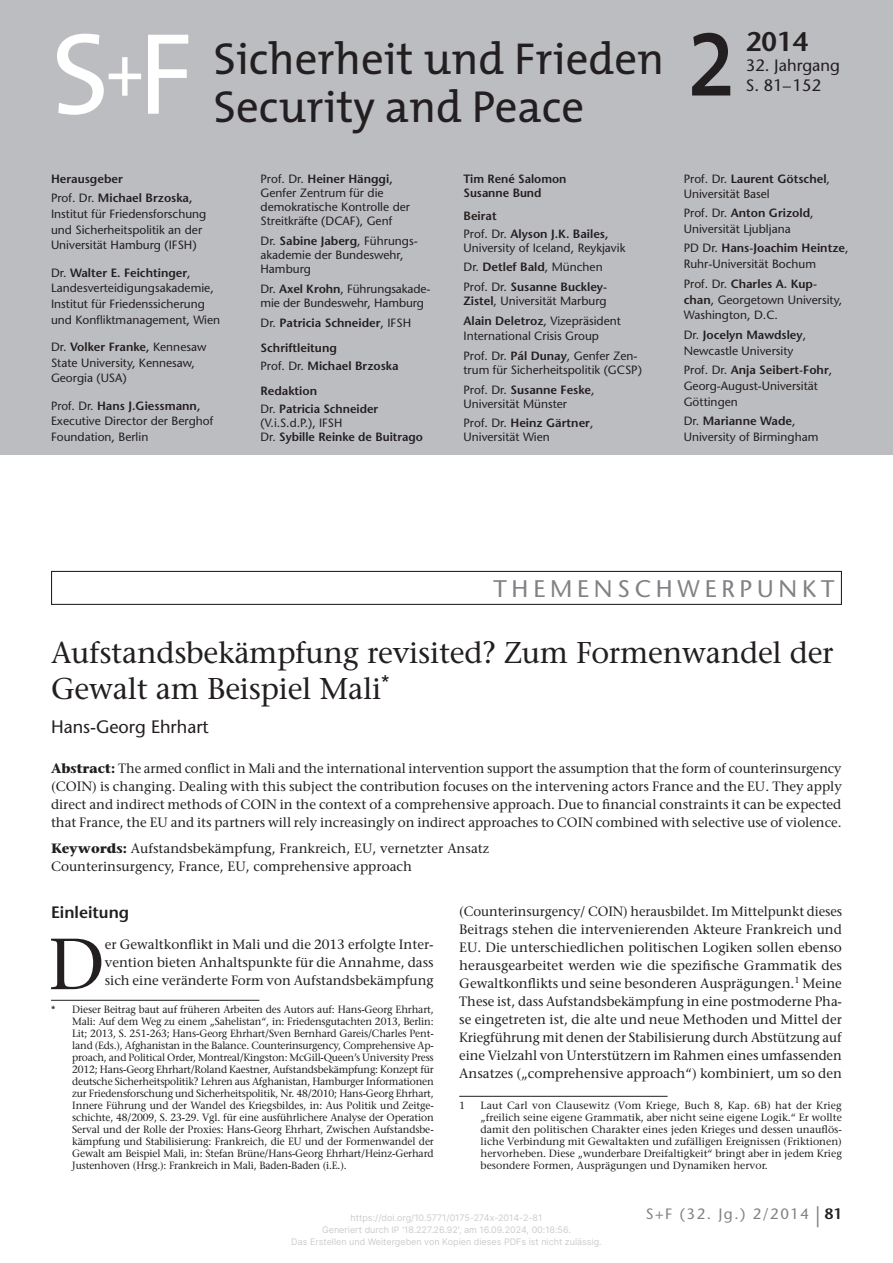
<style>
.page{position:relative;width:893px;height:1263px;background:#fff}
.page>*{position:absolute;margin:0;border:0;box-sizing:border-box;transform-origin:0 0}
.t1{font:120px "The Mix";color:#231f20;scale:.84 1}
.t2{font:117px "The Mix";color:#fff}
.t3{font:500 72.15px "Stone Serif Std";color:#231f20}
.t4{font:45px/48px "The Mix";color:#231f20}
.t5{font:500 30px/36px "Stone Serif Std";letter-spacing:-.01em;color:#231f20}
.t6{font:600 27px "Stone Sans";color:#231f20}
.t7{font:24px "Stone Sans";letter-spacing:.2em;color:#808285}
.t8{font:18px "Stone Sans";color:#231f20}
.t9{font:16.5px/19.8px "Stone Sans";color:#231f20}
.t10{font:600 16.5px "Stone Sans Std";color:#231f20}
.t11{font:15px "Stone Sans";letter-spacing:.1em;color:#808285}
.t12{font:500 13.5px/18px "Stone Serif Std";color:#231f20;text-align:justify}
.t13{font:12px/15.6px "Stone Sans";color:#231f20}
.t14{font:600 12px/24.6px "Stone Sans";color:#231f20}
.t15{font:500 10.5px/12px "Stone Serif Std";letter-spacing:-.005em;color:#231f20;text-align:justify}
.t16{font:9px/12px "Inter";color:#ccc;text-align:center}
.s1{font-weight:400}
.s2{font-weight:600}
.s3{font-family:"Stone Sans Std";font-weight:500}
.s4{font-weight:700}
.s5{font-size:21px}
.s6{font-weight:600;color:#231f20}
</style>
<div class="page">
<div style="left:0;top:0;width:893px;height:455px;background:#bcbdc0"></div>
<div style="left:51px;top:571px;width:791px;height:34px;border:1px solid #231f20"></div>
<hr style="left:51px;top:1000px;width:208px;height:1px;background:#231f20">
<hr style="left:459px;top:1096px;width:209px;height:1px;background:#231f20">
<h2 class="t2" style="left:51px;top:-1px;width:143px">S<sup>+</sup>F</h2>
<h3 class="t4" style="left:213px;top:35px;width:452px">Sicherheit und Frieden<br>Security and Peace</h3>
<h3 class="t6" style="left:746px;top:25px;width:63px">2014</h3>
<h1 class="t1" style="left:687px;top:-22px;width:59px">2</h1>
<h3 class="t9" style="left:746px;top:55px;width:96px">32. Jahrgang<br>S. 81–152</h3>
<p class="t14" style="left:51px;top:169px;width:143px;line-height:19.8px">Herausgeber<br><span class="s1">Prof. Dr.</span> Michael Brzoska,</p>
<p class="t13" style="left:51px;top:206px;width:157px">Institut für Friedensforschung und Sicherheitspolitik an der<br>Universität Hamburg (IFSH)</p>
<p class="t13" style="left:51px;top:265px;width:171px">Dr. <span class="s2">Walter E. Feichtinger</span>,<br>Landesverteidigungsakademie,<br>Institut für Friedenssicherung und Konfliktmanagement, Wien</p>
<p class="t13" style="left:51px;top:339px;width:157px">Dr. <span class="s2">Volker Franke,</span> Kennesaw<br>State University, Kennesaw,<br>Georgia (USA)</p>
<p class="t13" style="left:51px;top:398px;width:164px">Prof. Dr. <span class="s2">Hans J.Giessmann,<br></span>Executive Director der Berghof<br>Foundation, Berlin</p>
<p class="t13" style="left:261px;top:171px;width:151px;line-height:14px">Prof. Dr. <span class="s2">Heiner Hänggi,<br></span>Genfer Zentrum für die demokratische Kontrolle der<br>Streitkräfte (DCAF), Genf</p>
<p class="t13" style="left:261px;top:234px;width:159px;line-height:14px">Dr. <span class="s2">Sabine Jaberg</span>, Führungs&shy;akademie der Bundeswehr,<br>Hamburg</p>
<p class="t13" style="left:261px;top:282px;width:171px;line-height:14px">Dr. <span class="s2">Axel Krohn</span>, Führungsakade&shy;mie der Bundeswehr, Hamburg</p>
<p class="t14" style="left:261px;top:311px;width:152px"><span class="s1">Dr.</span> Patricia Schneider<span class="s1">, IFSH<br></span>Schriftleitung</p>
<p class="t14" style="left:261px;top:354px;width:139px"><span class="s1">Prof. Dr.</span> Michael Brzoska<br>Redaktion</p>
<p class="t14" style="left:260px;top:402px;width:164px;line-height:14px"><span class="s1">Dr.</span> Patricia Schneider<br><span class="s1">(V.i.S.d. P.), IFSH<br>Dr.</span> Sybille Reinke de Buitrago</p>
<p class="t14" style="left:463px;top:171px;width:105px;line-height:14.1px">Tim René Salomon<br>Susanne Bund</p>
<p class="t14" style="left:463px;top:207px;width:146px;line-height:18.3px">Beirat<br><span class="s1">Prof. Dr.</span> Alyson J.K. Bailes,</p>
<p class="t13" style="left:463px;top:238px;width:163px;line-height:19.6px">University of Iceland, Reykjavik<br>Dr. <span class="s2">Detlef Bald</span>, München<br>Prof. Dr. <span class="s2">Susanne Buckley-</span></p>
<p class="t13" style="left:463px;top:291px;width:159px;line-height:20px"><span class="s2">Zistel</span>, Universität Marburg<br><span class="s2">Alain Deletroz</span>, Vizepräsident</p>
<p class="t13" style="left:463px;top:325px;width:175px;line-height:20px">International Crisis Group<br>Prof. Dr. <span class="s2">Pál Dunay</span>, Genfer Zen-</p>
<p class="t13" style="left:463px;top:359px;width:180px;line-height:20px">trum für Sicherheitspolitik (GCSP)<br>Prof. Dr. <span class="s2">Susanne Feske</span>,</p>
<p class="t13" style="left:463px;top:394px;width:131px;line-height:19.2px">Universität Münster<br>Prof. Dr. <span class="s2">Heinz Gärtner</span>,</p>
<p class="t13" style="left:463px;top:429px;width:88px">Universität Wien</p>
<p class="t13" style="left:684px;top:171px;width:148px">Prof. Dr. <span class="s2">Laurent Götschel</span>,<br>Universität Basel</p>
<p class="t13" style="left:684px;top:205px;width:131px">Prof. Dr. <span class="s2">Anton Grizold</span>,<br>Universität Ljubljana</p>
<p class="t13" style="left:684px;top:240px;width:166px">PD Dr. <span class="s2">Hans-Joachim Heintze</span>,<br>Ruhr-Universität Bochum</p>
<p class="t13" style="left:684px;top:275px;width:160px">Prof. Dr. <span class="s2">Charles A. Kup&shy;chan</span>, Georgetown University,<br>Washington, D.C.</p>
<p class="t13" style="left:684px;top:327px;width:124px">Dr. <span class="s2">Jocelyn Mawdsley</span>,<br>Newcastle University</p>
<p class="t13" style="left:684px;top:362px;width:150px">Prof. Dr. <span class="s2">Anja Seibert-Fohr</span>,<br>Georg-August-Universität<br>Göttingen</p>
<p class="t13" style="left:684px;top:413px;width:136px">Dr. <span class="s2">Marianne Wade</span>,<br>University of Birmingham</p>
<h3 class="t7" style="left:493px;top:574px;width:342px">THEMENSCHWERPUNKT</h3>
<h3 class="t5" style="left:51px;top:635px;width:784px">Aufstandsbekämpfung revisited? Zum Formenwandel der<br>Gewalt am Beispiel Mali<sup>*</sup></h3>
<h3 class="t8" style="left:51px;top:716px;width:159px">Hans-Georg <span class="s3">Ehrhart</span></h3>
<p class="t12" style="left:51px;top:759px;width:792px"><span class="s4">Abstract:</span> The armed conflict in Mali and the international intervention support the assumption that the form of counterinsurgency (COIN) is changing. Dealing with this subject the contribution focuses on the intervening actors France and the EU. They apply direct and indirect methods of COIN in the context of a comprehensive approach. Due to financial constraints it can be expected that France, the EU and its partners will rely increasingly on indirect approaches to COIN combined with selective use of violence.</p>
<p class="t12" style="left:51px;top:839px;width:440px"><span class="s4">Keywords:</span> Aufstandsbekämpfung, Frankreich, EU, vernetzter Ansatz<br>Counterinsurgency, France, EU, comprehensive approach</p>
<h3 class="t10" style="left:51px;top:902px;width:80px">Einleitung</h3>
<h3 class="t3" style="left:48px;top:921px;width:58px">D</h3>
<p class="t12" style="left:105px;top:935px;width:330px">er Gewaltkonflikt in Mali und die 2013 erfolgte Inter&shy;vention bieten Anhaltspunkte für die Annahme, dass sich eine veränderte Form von Aufstandsbekämpfung</p>
<p class="t12" style="left:459px;top:902px;width:384px">(Counterinsurgency/ COIN) herausbildet. Im Mittelpunkt dieses Beitrags stehen die intervenierenden Akteure Frankreich und EU. Die unterschiedlichen politischen Logiken sollen ebenso herausgearbeitet werden wie die spezifische Grammatik des Gewaltkonflikts und seine besonderen Ausprägungen.<sup>1</sup> Meine These ist, dass Aufstandsbekämpfung in eine postmoderne Pha&shy;se eingetreten ist, die alte und neue Methoden und Mittel der Kriegführung mit denen der Stabilisierung durch Abstützung auf eine Vielzahl von Unterstützern im Rahmen eines umfassenden Ansatzes („comprehensive approach“) kombiniert, um so den</p>
<p class="t15" style="left:72px;top:1004px;width:363px;text-indent:-21px">* Dieser Beitrag baut auf früheren Arbeiten des Autors auf: Hans-Georg Ehrhart, Mali: Auf dem Weg zu einem „Sahelistan“, in: Friedensgutachten 2013, Berlin:<br>Lit; 2013, S. 251-263; Hans-Georg Ehrhart/Sven Bernhard Gareis/Charles Pent&shy;land (Eds.), Afghanistan in the Balance. Counterinsurgency, Comprehensive Ap&shy;proach, and Political Order, Montreal/Kingston: McGill-Queen’s University Press 2012; Hans-Georg Ehrhart/Roland Kaestner, Aufstandsbekämpfung: Konzept für deutsche Sicherheitspolitik? Lehren aus Afghanistan, Hamburger Informationen zur Friedensforschung und Sicherheitspolitik, Nr. 48/2010; Hans-Georg Ehrhart, Innere Führung und der Wandel des Kriegsbildes, in: Aus Politik und Zeitge&shy;schichte, 48/2009, S. 23-29. Vgl. für eine ausführlichere Analyse der Operation Serval und der Rolle der Proxies: Hans-Georg Ehrhart, Zwischen Aufstandsbe&shy;kämpfung und Stabilisierung: Frankreich, die EU und der Formenwandel der Gewalt am Beispiel Mali, in: Stefan Brüne/Hans-Georg Ehrhart/Heinz-Gerhard Justenhoven (Hrsg.): Frankreich in Mali, Baden-Baden (i.E.).</p>
<p class="t15" style="left:459px;top:1100px;width:8px">1</p>
<p class="t15" style="left:480px;top:1100px;width:363px">Laut Carl von Clausewitz (Vom Kriege, Buch 8, Kap. 6B) hat der Krieg „freilich seine eigene Grammatik, aber nicht seine eigene Logik.“ Er wollte damit den politischen Charakter eines jeden Krieges und dessen unauflös&shy;liche Verbindung mit Gewaltakten und zufälligen Ereignissen (Friktionen) hervorheben. Diese „wunderbare Dreifaltigkeit“ bringt aber in jedem Krieg besondere Formen, Ausprägungen und Dynamiken hervor.</p>
<p class="t16" style="left:291px;top:1212px;width:312px">https://doi.org/10.5771/0175-274x-2014-2-81<br>Generiert durch IP '18.227.26.92', am 16.09.2024, 00:18:56.<br>Das Erstellen und Weitergeben von Kopien dieses PDFs ist nicht zulässig.</p>
<h3 class="t11" style="left:646px;top:1205px;width:198px">S+F (32. Jg.) 2/2014 <span class="s5">|</span> <span class="s6">81</span></h3>
</div>
